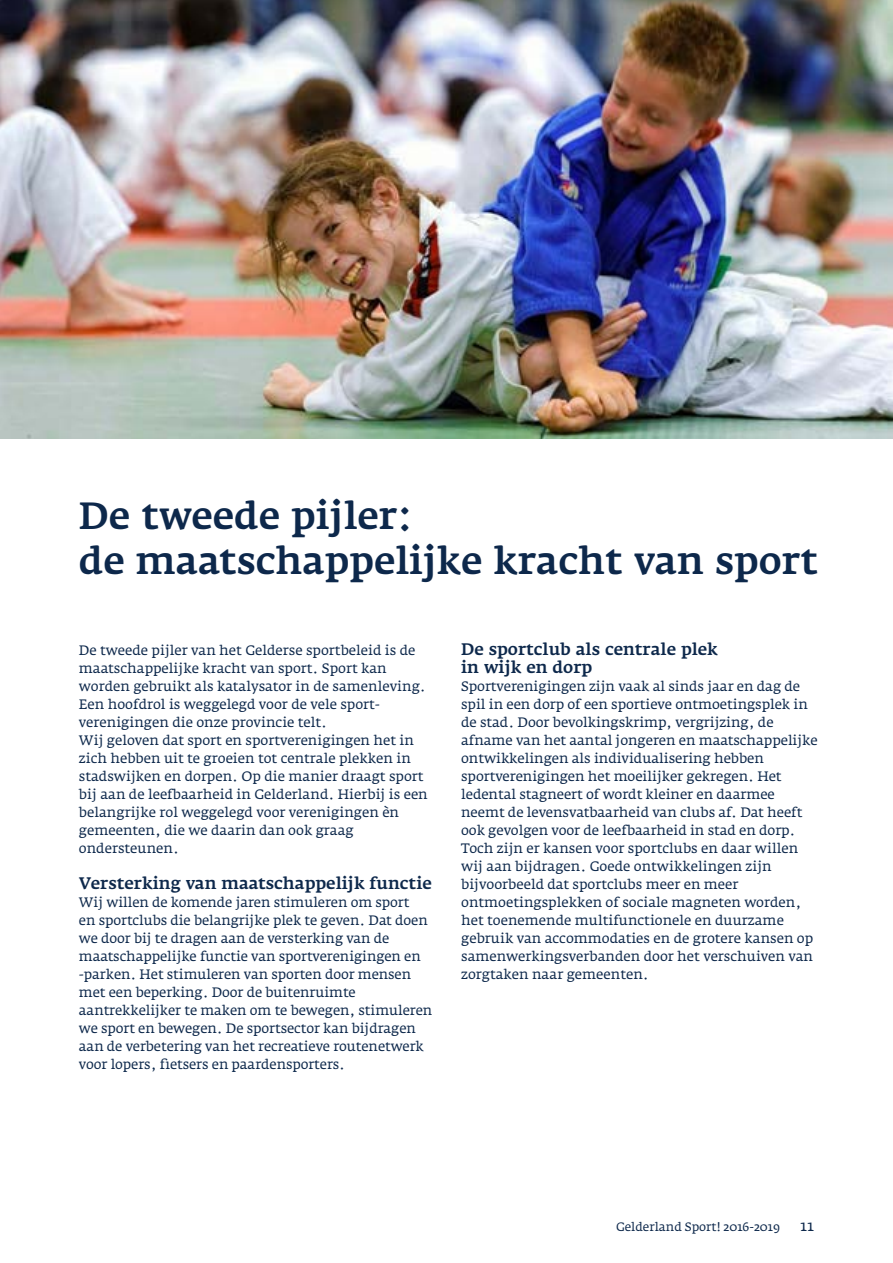
<style>
.page{position:relative;width:893px;height:1263px;background:#fff}
.page>*{position:absolute;margin:0;border:0;box-sizing:border-box;transform-origin:0 0}
.t1{font:37.5px/45px "Fedra Serif A Medium TF";color:#0d284b}
.t2{font:16.5px/18px "Fedra Serif A Medium TF";color:#0d284b}
.t3{font:15px "Fedra Serif A Book SC";color:#0d284b}
.t4{font:13.5px/18px "Fedra Serif A";letter-spacing:-.005em;color:#0d284b}
.t5{font:12px "Fedra Serif A";color:#0d284b}
</style>
<div class="page">
<img style="left:0;top:0;width:893px;height:439px">
<h1 class="t1" style="left:79px;top:493px;width:740px">De tweede pijler:<br>de maatschappelijke kracht van sport</h1>
<p class="t4" style="left:79px;top:641px;width:350px">De tweede pijler van het Gelderse sportbeleid is de maatschappelijke kracht van sport. Sport kan worden gebruikt als katalysator in de samenleving.<br>Een hoofdrol is weggelegd voor de vele sport&shy;verenigingen die onze provincie telt.<br>Wij geloven dat sport en sportverenigingen het in zich hebben uit te groeien tot centrale plekken in stadswijken en dorpen. Op die manier draagt sport bij aan de leefbaarheid in Gelderland. Hierbij is een belangrijke rol weggelegd voor verenigingen èn gemeenten, die we daarin dan ook graag ondersteunen.</p>
<p class="t2" style="left:79px;top:874px;width:354px">Versterking van maatschappelijk functie</p>
<p class="t4" style="left:79px;top:893px;width:355px">Wij willen de komende jaren stimuleren om sport<br>en sportclubs die belangrijke plek te geven. Dat doen we door bij te dragen aan de versterking van de maatschappelijke functie van sportverenigingen en -parken. Het stimuleren van sporten door mensen met een beperking. Door de buitenruimte aantrekkelijker te maken om te bewegen, stimuleren we sport en bewegen. De sportsector kan bijdragen aan de verbetering van het recreatieve routenetwerk voor lopers, fietsers en paardensporters.</p>
<p class="t2" style="left:461px;top:640px;width:258px">De sportclub als centrale plek in wijk en dorp</p>
<p class="t4" style="left:461px;top:677px;width:358px">Sportverenigingen zijn vaak al sinds jaar en dag de spil in een dorp of een sportieve ontmoetingsplek in de stad. Door bevolkingskrimp, vergrijzing, de afname van het aantal jongeren en maatschappelijke ontwikkelingen als individualisering hebben sportverenigingen het moeilijker gekregen. Het ledental stagneert of wordt kleiner en daarmee neemt de levensvatbaarheid van clubs af. Dat heeft ook gevolgen voor de leefbaarheid in stad en dorp.<br>Toch zijn er kansen voor sportclubs en daar willen wij aan bijdragen. Goede ontwikkelingen zijn bijvoorbeeld dat sportclubs meer en meer ontmoetingsplekken of sociale magneten worden, het toenemende multifunctionele en duurzame gebruik van accommodaties en de grotere kansen op samenwerkingsverbanden door het verschuiven van zorgtaken naar gemeenten.</p>
<p class="t5" style="left:616px;top:1220px;width:165px">Gelderland Sport! 2016-2019</p>
<p class="t3" style="left:800px;top:1217px;width:15px">11</p>
</div>
